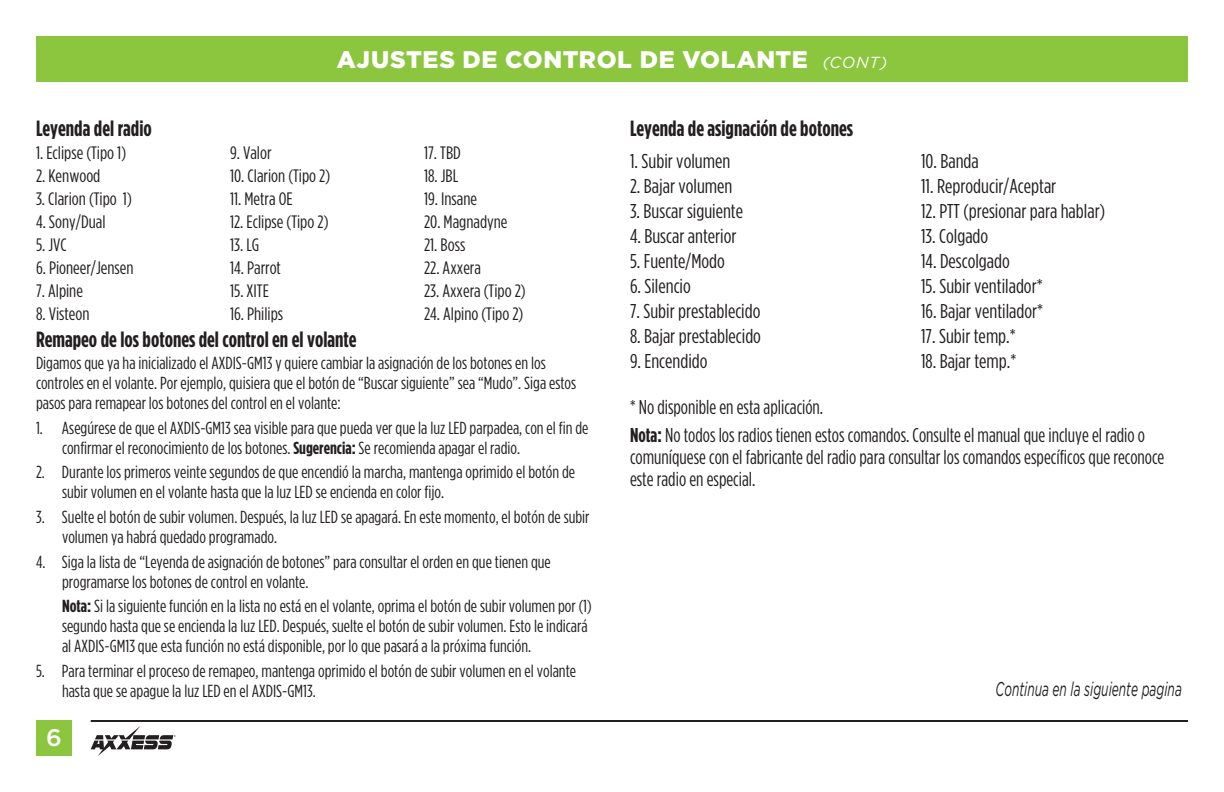
<style>
.page{position:relative;width:1224px;height:792px;background:#fff}
.page>*{position:absolute;margin:0;border:0;box-sizing:border-box;transform-origin:0 0}
.t1{font:900 24px "Gotham";letter-spacing:.025em;color:#fff}
.t2{font:500 24px "Gotham";color:#fff}
.t3{font:700 22px "Gotham Condensed";color:#231f20}
.t4{font:20px "Gotham Condensed";color:#231f20;scale:1.05 1}
.t5{font:20px/28.2px "Gotham Condensed";color:#231f20}
.t6{font:italic 20px "Gotham";color:#231f20;scale:.6 1}
.t7{font:18px "Gotham Condensed";color:#231f20;scale:1.05 1}
.t8{font:17.4px/20px "Gotham Condensed";color:#231f20}
.s1{font-weight:400;font-style:italic;font-size:16px}
.s2{font-weight:700}
</style>
<div class="page">
<div style="left:36px;top:36px;width:1152px;height:45px;background:#8bc63e"></div>
<div style="left:36px;top:720px;width:36px;height:36px;background:#8bc63e"></div>
<hr style="left:91px;top:720px;width:1097px;height:2px;background:#231f20">
<svg style="left:91px;top:726px;width:85px;height:30px"></svg>
<p class="t3" style="left:36px;top:116px;width:117px">Leyenda del radio</p>
<h1 class="t1" style="left:337px;top:46px;width:552px">AJUSTES DE CONTROL DE VOLANTE <span class="s1">(CONT)</span></h1>
<p class="t3" style="left:630px;top:116px;width:225px">Leyenda de asignación de botones</p>
<p class="t7" style="left:36px;top:143px;width:87px">1. Eclipse (Tipo 1)</p>
<p class="t7" style="left:36px;top:166px;width:63px">2. Kenwood</p>
<p class="t7" style="left:36px;top:189px;width:93px">3. Clarion (Tipo 1)</p>
<p class="t7" style="left:36px;top:212px;width:68px">4. Sony/Dual</p>
<p class="t7" style="left:36px;top:235px;width:31px">5. JVC</p>
<p class="t7" style="left:36px;top:258px;width:94px">6. Pioneer/Jensen</p>
<p class="t7" style="left:36px;top:281px;width:46px">7. Alpine</p>
<p class="t7" style="left:36px;top:304px;width:52px">8. Visteon</p>
<p class="t7" style="left:230px;top:143px;width:41px">9. Valor</p>
<p class="t7" style="left:230px;top:166px;width:97px">10. Clarion (Tipo 2)</p>
<p class="t7" style="left:230px;top:189px;width:61px">11. Metra OE</p>
<p class="t7" style="left:230px;top:212px;width:95px">12. Eclipse (Tipo 2)</p>
<p class="t7" style="left:230px;top:235px;width:29px">13. LG</p>
<p class="t7" style="left:230px;top:258px;width:50px">14. Parrot</p>
<p class="t7" style="left:230px;top:281px;width:39px">15. XITE</p>
<p class="t7" style="left:230px;top:304px;width:52px">16. Philips</p>
<p class="t7" style="left:424px;top:143px;width:37px">17. TBD</p>
<p class="t7" style="left:424px;top:166px;width:34px">18. JBL</p>
<p class="t7" style="left:424px;top:189px;width:52px">19. Insane</p>
<p class="t7" style="left:424px;top:212px;width:81px">20. Magnadyne</p>
<p class="t7" style="left:424px;top:235px;width:41px">21. Boss</p>
<p class="t7" style="left:424px;top:258px;width:56px">22. Axxera</p>
<p class="t7" style="left:424px;top:281px;width:98px">23. Axxera (Tipo 2)</p>
<p class="t7" style="left:424px;top:304px;width:96px">24. Alpino (Tipo 2)</p>
<p class="t3" style="left:36px;top:327px;width:322px">Remapeo de los botones del control en el volante</p>
<p class="t8" style="left:36px;top:353px;width:542px">Digamos que ya ha inicializado el AXDIS-GM13 y quiere cambiar la asignación de los botones en los controles en el volante. Por ejemplo, quisiera que el botón de “Buscar siguiente” sea “Mudo”. Siga estos pasos para remapear los botones del control en el volante:</p>
<p class="t8" style="left:62px;top:417px;width:528px;text-indent:-26px">1. Asegúrese de que el AXDIS-GM13 sea visible para que pueda ver que la luz LED parpadea, con el fin de confirmar el reconocimiento de los botones. <span class="s2">Sugerencia:</span> Se recomienda apagar el radio.</p>
<p class="t8" style="left:62px;top:462px;width:515px;text-indent:-26px">2. Durante los primeros veinte segundos de que encendió la marcha, mantenga oprimido el botón de subir volumen en el volante hasta que la luz LED se encienda en color fijo.</p>
<p class="t8" style="left:62px;top:507px;width:529px;text-indent:-26px">3. Suelte el botón de subir volumen. Después, la luz LED se apagará. En este momento, el botón de subir volumen ya habrá quedado programado.</p>
<p class="t8" style="left:62px;top:551px;width:490px;text-indent:-26px">4. Siga la lista de “Leyenda de asignación de botones” para consultar el orden en que tienen que programarse los botones de control en volante.</p>
<p class="t8" style="left:62px;top:596px;width:531px"><span class="s2">Nota:</span> Si la siguiente función en la lista no está en el volante, oprima el botón de subir volumen por (1) segundo hasta que se encienda la luz LED. Después, suelte el botón de subir volumen. Esto le indicará al AXDIS-GM13 que esta función no está disponible, por lo que pasará a la próxima función.</p>
<p class="t8" style="left:62px;top:661px;width:516px;text-indent:-26px">5. Para terminar el proceso de remapeo, mantenga oprimido el botón de subir volumen en el volante hasta que se apague la luz LED en el AXDIS-GM13.</p>
<h1 class="t2" style="left:46px;top:723px;width:17px">6</h1>
<p class="t4" style="left:630px;top:150px;width:97px">1. Subir volumen</p>
<p class="t4" style="left:630px;top:175px;width:99px">2. Bajar volumen</p>
<p class="t4" style="left:630px;top:200px;width:109px">3. Buscar siguiente</p>
<p class="t4" style="left:630px;top:225px;width:103px">4. Buscar anterior</p>
<p class="t4" style="left:630px;top:250px;width:92px">5. Fuente/Modo</p>
<p class="t4" style="left:630px;top:275px;width:59px">6. Silencio</p>
<p class="t4" style="left:630px;top:300px;width:126px">7. Subir prestablecido</p>
<p class="t4" style="left:630px;top:325px;width:126px">8. Bajar prestablecido</p>
<p class="t4" style="left:630px;top:350px;width:75px">9. Encendido</p>
<p class="t4" style="left:921px;top:150px;width:57px">10. Banda</p>
<p class="t4" style="left:921px;top:175px;width:130px">11. Reproducir/Aceptar</p>
<p class="t4" style="left:921px;top:200px;width:177px">12. PTT (presionar para hablar)</p>
<p class="t4" style="left:921px;top:225px;width:66px">13. Colgado</p>
<p class="t4" style="left:921px;top:250px;width:86px">14. Descolgado</p>
<p class="t4" style="left:921px;top:275px;width:117px">15. Subir ventilador*</p>
<p class="t4" style="left:921px;top:300px;width:118px">16. Bajar ventilador*</p>
<p class="t4" style="left:921px;top:325px;width:92px">17. Subir temp.*</p>
<p class="t4" style="left:921px;top:350px;width:92px">18. Bajar temp.*</p>
<p class="t5" style="left:630px;top:392px;width:517px">* No disponible en esta aplicación.<br><span class="s2">Nota:</span> No todos los radios tienen estos comandos. Consulte el manual que incluye el radio o</p>
<p class="t5" style="left:630px;top:445px;width:536px;line-height:22px">comuníquese con el fabricante del radio para consultar los comandos específicos que reconoce este radio en especial.</p>
<p class="t6" style="left:996px;top:678px;width:312px">Continua en la siguiente pagina</p>
</div>
